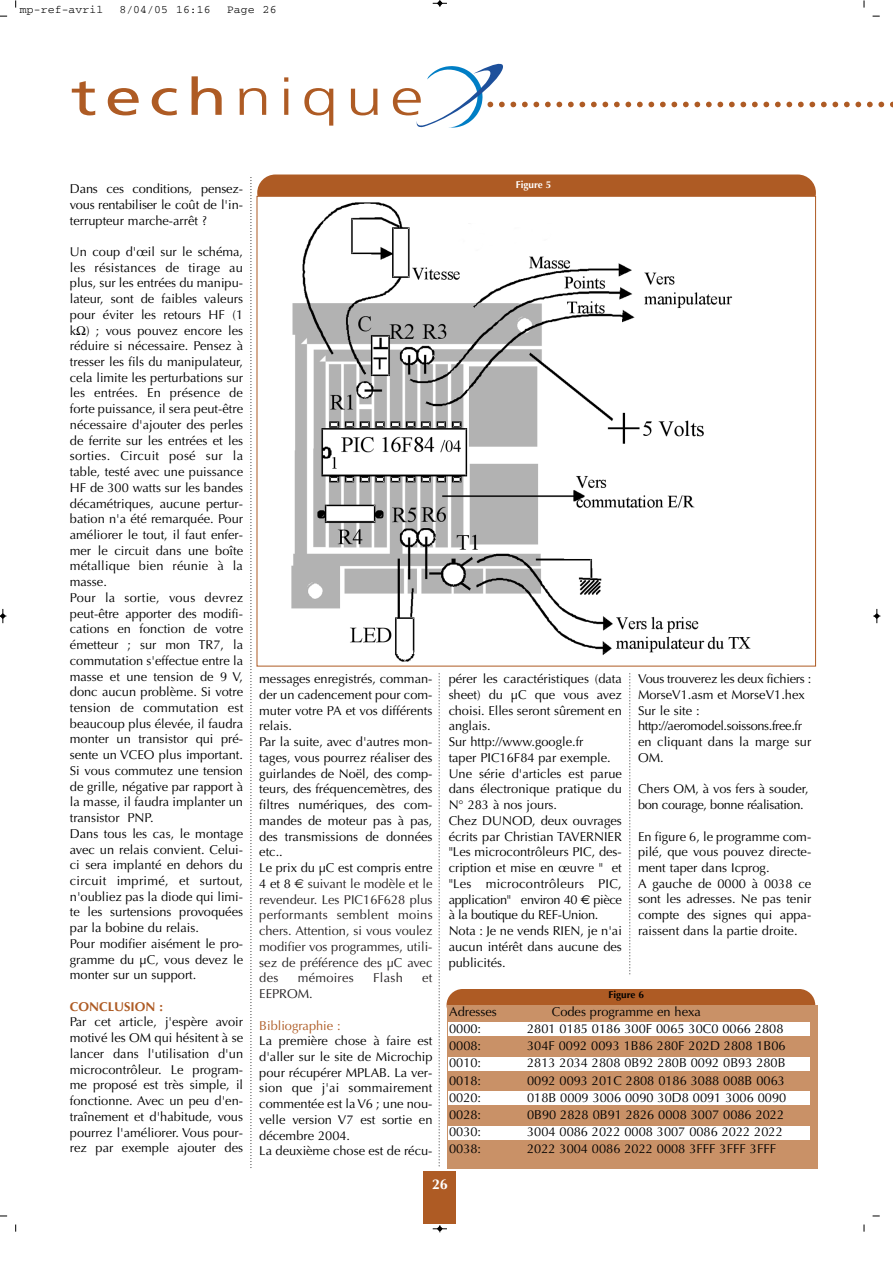
<style>
.page{position:relative;width:893px;height:1263px;background:#fff}
.page>*{position:absolute;margin:0;border:0;box-sizing:border-box;transform-origin:0 0}
.t1{font:300 51.3px "Frutiger";letter-spacing:.11em;color:#ae5b24;scale:1.3 1}
.t2{font:700 14.25px "Optima";color:#fff}
.t3{font:12.9px/15.8px "Optima";color:#000}
.t4{font:12.9px/15.8px "Optima";letter-spacing:-.03em;color:#000}
.t5{font:12.9px "Optima";letter-spacing:.02em;color:#231f20}
.t6{font:12.9px "Optima";color:#ae5b24}
.t7{font:700 12.9px "Optima";color:#ae5b24}
.t8{font:11.4px "Courier";letter-spacing:.01em;color:#000}
.t9{font:700 10.05px "Optima";color:#fff}
.t10{font:700 10.05px "Optima";color:#000}
.s1{font-weight:400}
.s2{font-family:"Euro Sans";color:#231f20}
.s3{color:#231f20}
.s4{font-family:"Euro Sans"}
</style>
<div class="page">
<div style="left:424px;top:1171px;width:32px;height:53px;background:#ae5b24"></div>
<svg style="left:416px;top:64px;width:476px;height:64px"></svg>
<div style="left:257px;top:175px;width:558px;height:36px;background:#ae5b24;border-radius:18px"></div>
<div style="left:257px;top:197px;width:558px;height:469px;background:#fff"></div>
<img style="left:291px;top:202px;width:460px;height:460px">
<svg style="left:250px;top:180px;width:1px;height:988px"></svg>
<svg style="left:439px;top:674px;width:1px;height:493px"></svg>
<svg style="left:629px;top:674px;width:1px;height:301px"></svg>
<div style="left:446px;top:989px;width:369px;height:32px;background:#ae5b24;border-radius:16px"></div>
<div style="left:446px;top:1005px;width:371px;height:163px;background:#c99167"></div>
<div style="left:448px;top:1023px;width:362px;height:13px;background:#fff"></div>
<div style="left:448px;top:1057px;width:362px;height:13px;background:#fff"></div>
<div style="left:448px;top:1092px;width:362px;height:13px;background:#fff"></div>
<div style="left:448px;top:1126px;width:362px;height:13px;background:#fff"></div>
<svg style="left:432px;top:0;width:15px;height:7px"></svg>
<svg style="left:432px;top:1225px;width:15px;height:7px"></svg>
<svg style="left:0;top:609px;width:6px;height:14px"></svg>
<svg style="left:873px;top:609px;width:7px;height:14px"></svg>
<p class="t8" style="left:20px;top:6px;width:85px">mp-ref-avril</p>
<p class="t8" style="left:119px;top:6px;width:93px">8/04/05 16:16</p>
<p class="t8" style="left:227px;top:6px;width:51px">Page 26</p>
<h1 class="t1" style="left:71px;top:76px;width:272px"><span class="s1">tech</span>nique</h1>
<p class="t3" style="left:70px;top:182px;width:175px;text-align:justify">Dans ces conditions, pensez&shy;vous rentabiliser le coût de l'in&shy;terrupteur marche-arrêt ?</p>
<p class="t3" style="left:70px;top:245px;width:175px">Un coup d'œil sur le schéma, les résistances de tirage au plus, sur les entrées du manipu&shy;lateur, sont de faibles valeurs pour éviter les retours HF (1 k ) ; vous pouvez encore les réduire si nécessaire. Pensez à tresser les fils du manipulateur, cela limite les perturbations sur les entrées. En présence de forte puissance, il sera peut-être nécessaire d'ajouter des perles de ferrite sur les entrées et les sorties. Circuit posé sur la table, testé avec une puissance<br>HF de 300 watts sur les bandes décamétriques, aucune pertur&shy;bation n'a été remarquée. Pour améliorer le tout, il faut enfer&shy;mer le circuit dans une boîte métallique bien réunie à la masse.<br>Pour la sortie, vous devrez peut-être apporter des modifi&shy;cations en fonction de votre émetteur ; sur mon TR7, la commutation s'effectue entre la masse et une tension de 9 V, donc aucun problème. Si votre tension de commutation est beaucoup plus élevée, il faudra monter un transistor qui pré&shy;sente un VCEO plus important.<br>Si vous commutez une tension de grille, négative par rapport à la masse, il faudra implanter un transistor PNP.<br>Dans tous les cas, le montage avec un relais convient. Celui&shy;ci sera implanté en dehors du circuit imprimé, et surtout, n'oubliez pas la diode qui limi&shy;te les surtensions provoquées par la bobine du relais.<br>Pour modifier aisément le pro&shy;gramme du µC, vous devez le monter sur un support.</p>
<p class="t7" style="left:70px;top:1001px;width:94px">CONCLUSION :</p>
<p class="t3" style="left:70px;top:1015px;width:175px;text-align:justify">Par cet article, j'espère avoir motivé les OM qui hésitent à se lancer dans l'utilisation d'un microcontrôleur. Le program&shy;me proposé est très simple, il fonctionne. Avec un peu d'en&shy;traînement et d'habitude, vous pourrez l'améliorer. Vous pour&shy;rez par exemple ajouter des</p>
<p class="t3" style="left:259px;top:672px;width:175px">messages enregistrés, comman&shy;der un cadencement pour com&shy;muter votre PA et vos différents relais.<br>Par la suite, avec d'autres mon&shy;tages, vous pourrez réaliser des guirlandes de Noël, des comp&shy;teurs, des fréquencemètres, des filtres numériques, des com&shy;mandes de moteur pas à pas, des transmissions de données etc..<br>Le prix du µC est compris entre<br>4 et 8 <span class="s2">€</span> <span class="s3">suivant le modèle et le revendeur. Les PIC16F628 plus performants semblent moins chers. Attention, si vous voulez modifier vos programmes, utili&shy;sez de préférence des µC avec des</span></p>
<p class="t5" style="left:298px;top:973px;width:58px">mémoires</p>
<p class="t5" style="left:373px;top:973px;width:31px">Flash</p>
<p class="t5" style="left:422px;top:973px;width:12px">et</p>
<p class="t5" style="left:259px;top:988px;width:55px">EEPROM.</p>
<p class="t6" style="left:259px;top:1020px;width:83px">Bibliographie :</p>
<p class="t3" style="left:259px;top:1034px;width:175px">La première chose à faire est d'aller sur le site de Microchip pour récupérer MPLAB. La ver&shy;sion que j'ai sommairement commentée est la V6 ; une nou&shy;velle version V7 est sortie en décembre 2004.<br>La deuxième chose est de récu-</p>
<p class="t9" style="left:516px;top:180px;width:37px">Figure 5</p>
<p class="t3" style="left:448px;top:672px;width:175px">pérer les caractéristiques (data sheet) du µC que vous avez choisi. Elles seront sûrement en anglais.<br>Sur http://www.google.fr<br>taper PIC16F84 par exemple.<br>Une série d'articles est parue dans électronique pratique du<br>N° 283 à nos jours.<br>Chez DUNOD, deux ouvrages écrits par Christian TAVERNIER "Les microcontrôleurs PIC, des&shy;cription et mise en œuvre " et "Les microcontrôleurs PIC, application" environ 40 <span class="s4">€</span> pièce à la boutique du REF-Union.<br>Nota : Je ne vends RIEN, je n'ai aucun intérêt dans aucune des publicités.</p>
<p class="t3" style="left:638px;top:672px;width:175px">Vous trouverez les deux fichiers :<br>MorseV1.asm et MorseV1.hex<br>Sur le site : http://aeromodel.soissons.free.fr en cliquant dans la marge sur<br>OM.</p>
<p class="t4" style="left:638px;top:782px;width:172px">Chers OM, à vos fers à souder, bon courage, bonne réalisation.</p>
<p class="t3" style="left:638px;top:829px;width:175px">En figure 6, le programme com&shy;pilé, que vous pouvez directe&shy;ment taper dans Icprog.<br>A gauche de 0000 à 0038 ce sont les adresses. Ne pas tenir compte des signes qui appa&shy;raissent dans la partie droite.</p>
<p class="t10" style="left:608px;top:990px;width:37px">Figure 6</p>
<p class="t3" style="left:449px;top:1005px;width:49px">Adresses</p>
<p class="t3" style="left:551px;top:1005px;width:151px">Codes programme en hexa</p>
<p class="t3" style="left:449px;top:1022px;width:34px">0000:</p>
<p class="t3" style="left:527px;top:1022px;width:258px">2801 0185 0186 300F 0065 30C0 0066 2808</p>
<p class="t3" style="left:449px;top:1039px;width:34px">0008:</p>
<p class="t3" style="left:527px;top:1039px;width:260px">304F 0092 0093 1B86 280F 202D 2808 1B06</p>
<p class="t3" style="left:449px;top:1056px;width:34px">0010:</p>
<p class="t3" style="left:527px;top:1056px;width:260px">2813 2034 2808 0B92 280B 0092 0B93 280B</p>
<p class="t3" style="left:449px;top:1073px;width:34px">0018:</p>
<p class="t3" style="left:527px;top:1073px;width:259px">0092 0093 201C 2808 0186 3088 008B 0063</p>
<p class="t3" style="left:449px;top:1091px;width:34px">0020:</p>
<p class="t3" style="left:527px;top:1091px;width:261px">018B 0009 3006 0090 30D8 0091 3006 0090</p>
<p class="t3" style="left:449px;top:1108px;width:34px">0028:</p>
<p class="t3" style="left:527px;top:1108px;width:258px">0B90 2828 0B91 2826 0008 3007 0086 2022</p>
<p class="t3" style="left:449px;top:1125px;width:34px">0030:</p>
<p class="t3" style="left:527px;top:1125px;width:257px">3004 0086 2022 0008 3007 0086 2022 2022</p>
<p class="t3" style="left:449px;top:1142px;width:34px">0038:</p>
<p class="t3" style="left:527px;top:1142px;width:251px">2022 3004 0086 2022 0008 3FFF 3FFF 3FFF</p>
<p class="t2" style="left:432px;top:1178px;width:17px">26</p>
</div>
